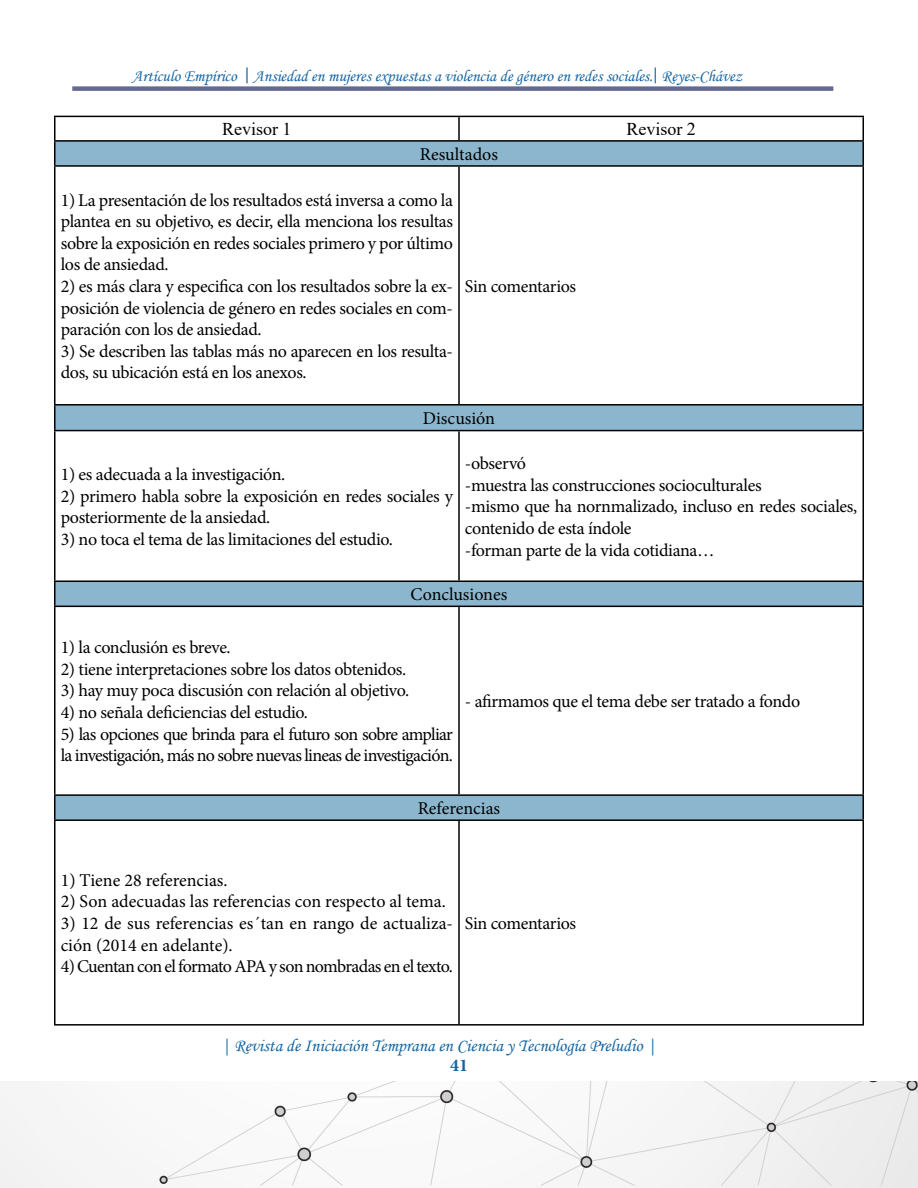
<style>
.page{position:relative;width:918px;height:1188px;background:#fff}
.page>*{position:absolute;margin:0;border:0;box-sizing:border-box;transform-origin:0 0}
.t1{font:18px/21.6px "Minion Pro";letter-spacing:-.02em;color:#000}
.t2{font:18px/21.6px "Minion Pro";color:#000}
.t3{font:18px/21.6px "Minion Pro";letter-spacing:-.04em;color:#000}
.t4{font:18px "Monotype Corsiva";color:#1365a2}
.t5{font:18px "Times New Roman";color:#000}
.t6{font:700 18px "Minion Pro";color:#1365a2}
.t7{font:16.5px "Monotype Corsiva";color:#1365a2}
.s1{font-family:"Soberana Sans";font-size:15px}
</style>
<div class="page">
<img style="left:0;top:1082px;width:918px;height:106px">
<div style="left:72px;top:86px;width:761px;height:5px;background:#636990"></div>
<svg style="left:56px;top:142px;width:806px;height:677px"></svg>
<hr style="left:54px;top:116px;width:405px;height:1px;background:#000">
<hr style="left:54px;top:117px;width:2px;height:23px;background:#000">
<hr style="left:459px;top:116px;width:405px;height:1px;background:#000">
<hr style="left:458px;top:117px;width:2px;height:23px;background:#000">
<hr style="left:862px;top:117px;width:2px;height:23px;background:#000">
<hr style="left:54px;top:140px;width:405px;height:2px;background:#000">
<hr style="left:54px;top:142px;width:2px;height:23px;background:#000">
<hr style="left:459px;top:140px;width:405px;height:2px;background:#000">
<hr style="left:862px;top:142px;width:2px;height:23px;background:#000">
<hr style="left:54px;top:165px;width:405px;height:2px;background:#000">
<hr style="left:54px;top:167px;width:2px;height:237px;background:#000">
<hr style="left:459px;top:165px;width:405px;height:2px;background:#000">
<hr style="left:458px;top:167px;width:2px;height:237px;background:#000">
<hr style="left:862px;top:167px;width:2px;height:237px;background:#000">
<hr style="left:54px;top:404px;width:405px;height:2px;background:#000">
<hr style="left:54px;top:406px;width:2px;height:24px;background:#000">
<hr style="left:459px;top:404px;width:405px;height:2px;background:#000">
<hr style="left:862px;top:406px;width:2px;height:24px;background:#000">
<hr style="left:54px;top:430px;width:405px;height:1px;background:#000">
<hr style="left:54px;top:431px;width:2px;height:149px;background:#000">
<hr style="left:459px;top:430px;width:405px;height:1px;background:#000">
<hr style="left:458px;top:431px;width:2px;height:149px;background:#000">
<hr style="left:862px;top:431px;width:2px;height:149px;background:#000">
<hr style="left:54px;top:580px;width:405px;height:2px;background:#000">
<hr style="left:54px;top:582px;width:2px;height:24px;background:#000">
<hr style="left:459px;top:580px;width:405px;height:2px;background:#000">
<hr style="left:862px;top:582px;width:2px;height:24px;background:#000">
<hr style="left:54px;top:606px;width:405px;height:1px;background:#000">
<hr style="left:54px;top:607px;width:2px;height:187px;background:#000">
<hr style="left:459px;top:606px;width:405px;height:1px;background:#000">
<hr style="left:458px;top:607px;width:2px;height:187px;background:#000">
<hr style="left:862px;top:607px;width:2px;height:187px;background:#000">
<hr style="left:54px;top:794px;width:405px;height:2px;background:#000">
<hr style="left:54px;top:796px;width:2px;height:23px;background:#000">
<hr style="left:459px;top:794px;width:405px;height:2px;background:#000">
<hr style="left:862px;top:796px;width:2px;height:23px;background:#000">
<hr style="left:54px;top:819px;width:405px;height:2px;background:#000">
<hr style="left:54px;top:821px;width:2px;height:203px;background:#000">
<hr style="left:459px;top:819px;width:405px;height:2px;background:#000">
<hr style="left:458px;top:821px;width:2px;height:203px;background:#000">
<hr style="left:862px;top:821px;width:2px;height:203px;background:#000">
<hr style="left:54px;top:1024px;width:405px;height:2px;background:#000">
<hr style="left:459px;top:1024px;width:405px;height:2px;background:#000">
<p class="t7" style="left:132px;top:66px;width:611px">Artículo Empírico <span class="s1">|</span> Ansiedad en mujeres expuestas a violencia de género en redes sociales.<span class="s1">|</span> Reyes-Chávez</p>
<p class="t5" style="left:222px;top:116px;width:71px">Revisor 1</p>
<p class="t5" style="left:626px;top:116px;width:71px">Revisor 2</p>
<p class="t2" style="left:420px;top:144px;width:80px">Resultados</p>
<p class="t1" style="left:61px;top:189px;width:394px;text-align:justify">1) La presentación de los resultados está inversa a como la plantea en su objetivo, es decir, ella menciona los resultas sobre la exposición en redes sociales primero y por último los de ansiedad.</p>
<p class="t1" style="left:61px;top:275px;width:394px;text-align:justify">2) es más clara y especifica con los resultados sobre la ex&shy;posición de violencia de género en redes sociales en com&shy;paración con los de ansiedad.</p>
<p class="t1" style="left:61px;top:340px;width:394px">3) Se describen las tablas más no aparecen en los resulta&shy;dos, su ubicación está en los anexos.</p>
<p class="t1" style="left:465px;top:275px;width:113px">Sin comentarios</p>
<p class="t2" style="left:423px;top:408px;width:74px">Discusión</p>
<p class="t1" style="left:465px;top:453px;width:394px">-observó<br>-muestra las construcciones socioculturales<br>-mismo que ha nornmalizado, incluso en redes sociales, contenido de esta índole<br>-forman parte de la vida cotidiana…</p>
<p class="t1" style="left:411px;top:584px;width:98px">Conclusiones</p>
<p class="t1" style="left:61px;top:464px;width:226px">1) es adecuada a la investigación.</p>
<p class="t1" style="left:61px;top:485px;width:394px">2) primero habla sobre la exposición en redes sociales y posteriormente de la ansiedad.</p>
<p class="t1" style="left:61px;top:528px;width:334px">3) no toca el tema de las limitaciones del estudio.</p>
<p class="t1" style="left:61px;top:637px;width:171px">1) la conclusión es breve.</p>
<p class="t1" style="left:61px;top:658px;width:347px">2) tiene interpretaciones sobre los datos obtenidos.</p>
<p class="t1" style="left:61px;top:680px;width:350px">3) hay muy poca discusión con relación al objetivo.</p>
<p class="t1" style="left:61px;top:702px;width:249px">4) no señala deficiencias del estudio.</p>
<p class="t3" style="left:61px;top:723px;width:394px">5) las opciones que brinda para el futuro son sobre ampliar la investigación, más no sobre nuevas lineas de investigación.</p>
<p class="t1" style="left:465px;top:691px;width:337px">- afirmamos que el tema debe ser tratado a fondo</p>
<p class="t2" style="left:418px;top:798px;width:84px">Referencias</p>
<p class="t2" style="left:61px;top:869px;width:168px">1) Tiene 28 referencias.</p>
<p class="t2" style="left:61px;top:891px;width:387px">2) Son adecuadas las referencias con respecto al tema.</p>
<p class="t2" style="left:61px;top:913px;width:394px">3) 12 de sus referencias es´tan en rango de actualiza&shy;ción (2014 en adelante).</p>
<p class="t3" style="left:61px;top:956px;width:394px">4) Cuentan con el formato APA y son nombradas en el texto.</p>
<p class="t1" style="left:465px;top:913px;width:113px">Sin comentarios</p>
<p class="t4" style="left:221px;top:1035px;width:437px">| Revista de Iniciación Temprana en Ciencia y Tecnología Preludio |</p>
<p class="t6" style="left:450px;top:1052px;width:19px">41</p>
</div>
